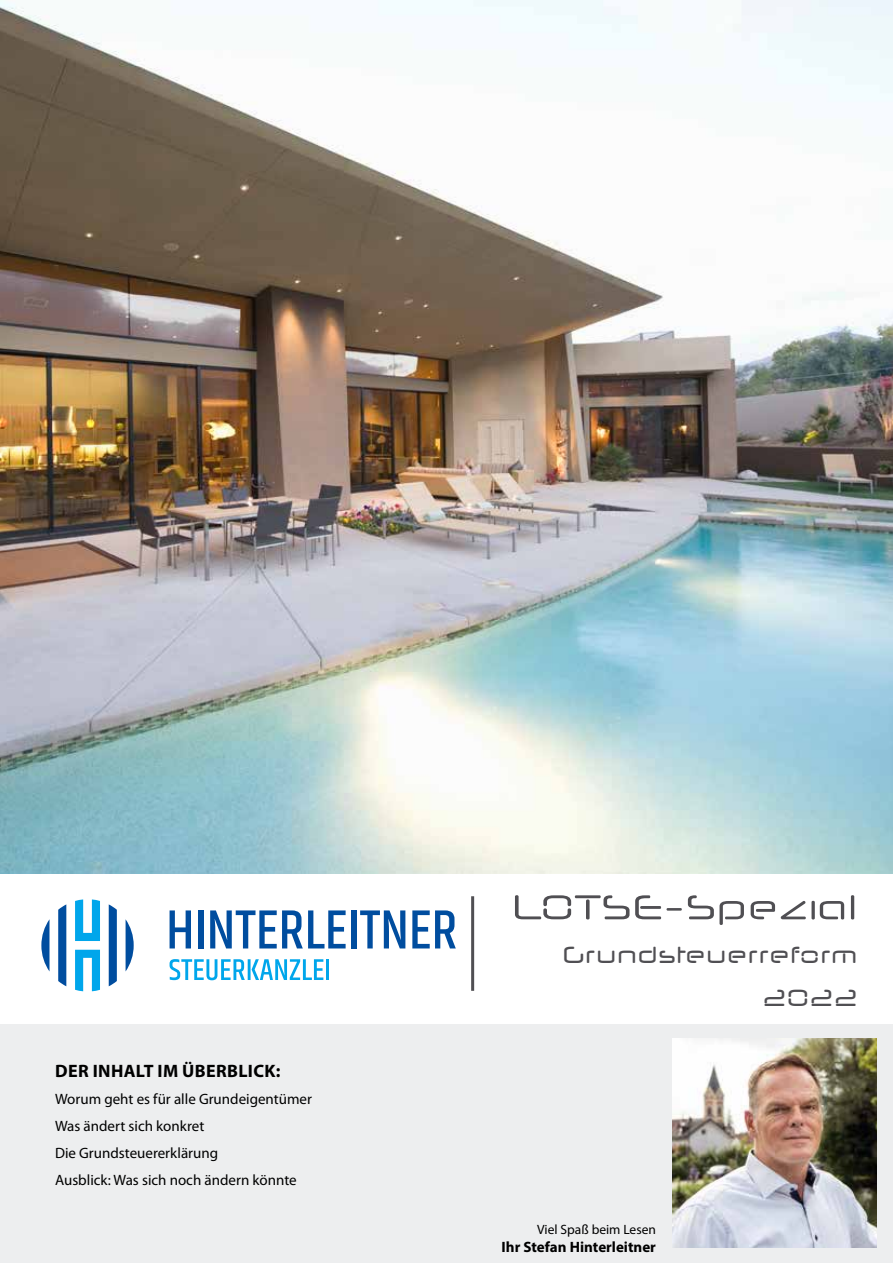
<style>
.page{position:relative;width:893px;height:1263px;background:#fff}
.page>*{position:absolute;margin:0;border:0;box-sizing:border-box;transform-origin:0 0}
.t1{font:54px "Neuropol Nova";color:#504f53}
.t2{font:36px/43.2px "Neuropol Nova";color:#504f53;text-align:right}
.t3{font:700 18px "Myriad Pro";letter-spacing:.02em;color:#000}
.t4{font:15px/27px "Myriad Pro";color:#000}
.t5{font:700 15px "Myriad Pro";color:#000}
.t6{font:13.5px "Myriad Pro";color:#000}
</style>
<div class="page">
<div style="left:0;top:1025px;width:893px;height:238px;background:#edeeef"></div>
<hr style="left:471px;top:896px;width:3px;height:95px;background:#504f53">
<img style="left:0;top:0;width:893px;height:874px">
<img style="left:673px;top:1038px;width:203px;height:209px">
<svg style="left:170px;top:910px;width:21px;height:38px"></svg>
<div style="left:198px;top:910px;width:5px;height:38px;background:#004d9f"></div>
<svg style="left:210px;top:910px;width:136px;height:38px"></svg>
<div style="left:351px;top:910px;width:5px;height:38px;background:#004d9f"></div>
<svg style="left:360px;top:910px;width:45px;height:38px"></svg>
<svg style="left:412px;top:910px;width:44px;height:38px"></svg>
<svg style="left:170px;top:959px;width:153px;height:21px"></svg>
<hr style="left:326px;top:959px;width:3px;height:21px;background:#00a6eb">
<svg style="left:41px;top:919px;width:9px;height:52px"></svg>
<svg style="left:58px;top:904px;width:8px;height:82px"></svg>
<svg style="left:109px;top:904px;width:8px;height:82px"></svg>
<svg style="left:126px;top:920px;width:8px;height:51px"></svg>
<svg style="left:75px;top:950px;width:25px;height:41px"></svg>
<svg style="left:75px;top:899px;width:25px;height:42px"></svg>
<p class="t3" style="left:55px;top:1059px;width:227px">DER INHALT IM ÜBERBLICK:</p>
<p class="t4" style="left:55px;top:1085px;width:258px">Worum geht es für alle Grundeigentümer<br>Was ändert sich konkret<br>Die Grundsteuererklärung<br>Ausblick: Was sich noch ändern könnte</p>
<h1 class="t1" style="left:512px;top:885px;width:347px">LOTSE-Spezial</h1>
<h2 class="t2" style="left:563px;top:932px;width:297px">Grundsteuerreform<br>2022</h2>
<p class="t6" style="left:537px;top:1221px;width:120px">Viel Spaß beim Lesen</p>
<p class="t5" style="left:502px;top:1237px;width:156px">Ihr Stefan Hinterleitner</p>
</div>
